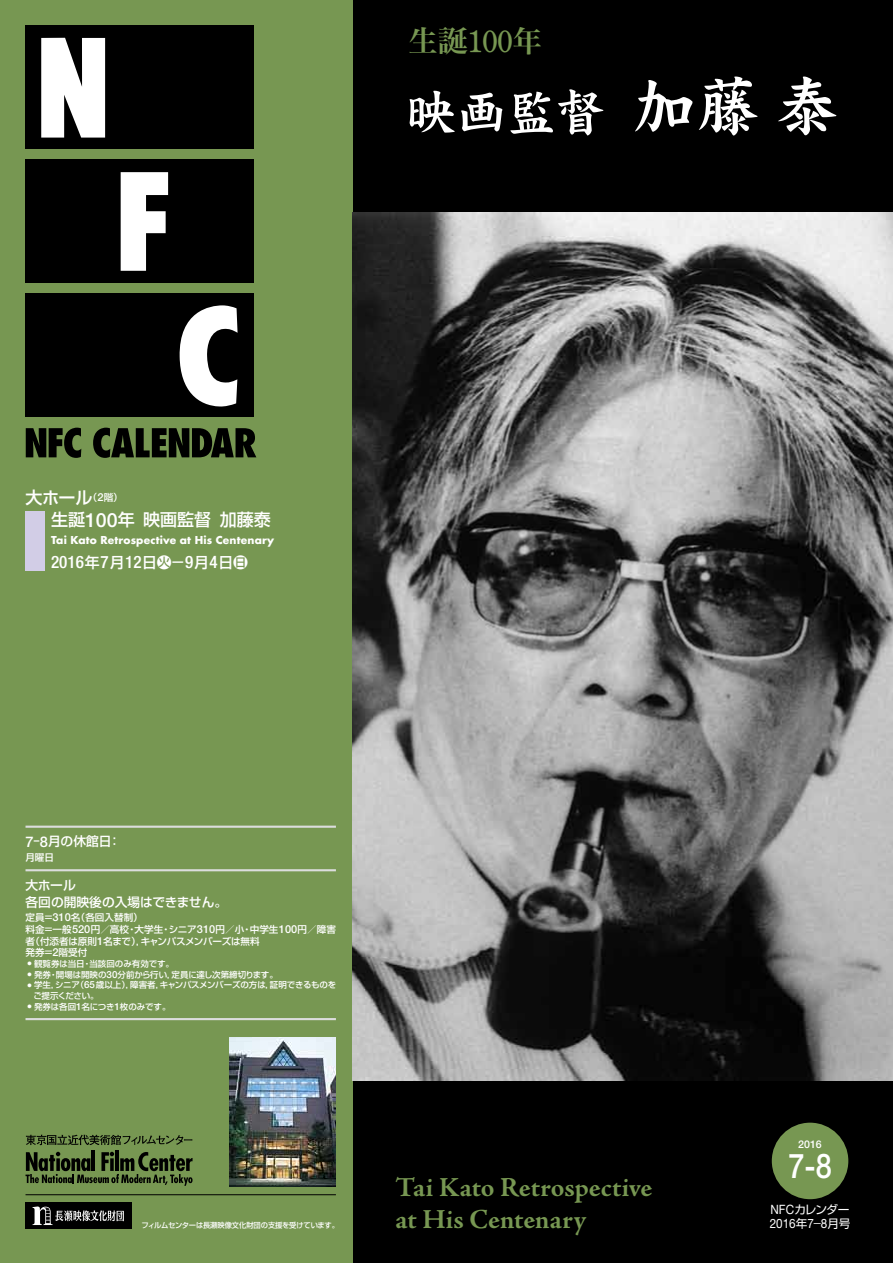
<style>
.page{position:relative;width:893px;height:1263px;background:#fff}
.page>*{position:absolute;margin:0;border:0;box-sizing:border-box;transform-origin:0 0}
.t1{font:500 34.05px "Helvetica Neue";color:#fff;scale:.85 1}
.t2{font:29.7px "Hira Min Pro W6";color:#779752}
.t3{font:700 27.6px/32px "Adobe Jenson Pro";color:#779752}
.t4{font:500 condensed 17.1px "Helvetica Neue";color:#fff}
.t5{font:500 16.95px/22.4px "Shin Go Pro";color:#fff}
.t6{font:12.9px "Helvetica Neue";color:#fff;scale:.91 1}
.t7{font:500 12.75px/17px "Shin Go Pro";color:#fff}
.t8{font:500 12.75px "Shin Go Pro";color:#fff;scale:.6 1}
.t9{font:11.7px "Shin Go Pro";letter-spacing:-.07em;color:#fff}
.t10{font:700 10.65px "Futura";letter-spacing:.015em;color:#fff}
.t11{font:500 10.65px "Helvetica Neue";color:#fff}
.t12{font:500 9.6px/11.7px "Shin Go Pro";color:#fff}
.t13{font:500 8.55px/10.6px "Shin Go Pro";letter-spacing:-.01em;color:#fff}
.t14{font:500 7.5px "Shin Go Pro";letter-spacing:-.025em;color:#fff}
.s1{font-family:"Yukari";font-weight:700}
.s2{font-family:"Helvetica Neue";font-size:19.5px}
.s3{font-family:"Shin Go Pro";font-stretch:normal;font-size:14.85px}
.s4{font-family:"Helvetica Neue";font-size:14.7px}
.s5{font-family:"Helvetica Neue";font-size:10.95px}
.s6{font-family:"Helvetica Neue";font-size:9.75px}
.s7{font-family:"Helvetica Neue";font-size:12.9px}
.s8{font-family:"Shin Go Pro";font-size:11.7px}
</style>
<div class="page">
<div style="left:353px;top:0;width:540px;height:1263px;background:#000"></div>
<div style="left:0;top:0;width:353px;height:1263px;background:#779752"></div>
<img style="left:230px;top:1037px;width:106px;height:149px">
<hr style="left:92px;top:1151px;width:3px;height:20px;background:#000">
<hr style="left:115px;top:1151px;width:4px;height:20px;background:#000">
<svg style="left:26px;top:1152px;width:167px;height:34px"></svg>
<svg style="left:26px;top:1135px;width:166px;height:10px"></svg>
<hr style="left:26px;top:1194px;width:310px;height:1px;background:#000">
<div style="left:26px;top:1203px;width:106px;height:26px;background:#000"></div>
<svg style="left:33px;top:1206px;width:91px;height:19px"></svg>
<img style="left:353px;top:213px;width:540px;height:867px">
<div style="left:772px;top:1123px;width:76px;height:76px;background:#779752;border-radius:50%"></div>
<div style="left:26px;top:26px;width:228px;height:123px;background:#000"></div>
<div style="left:26px;top:160px;width:228px;height:123px;background:#000"></div>
<div style="left:26px;top:294px;width:228px;height:123px;background:#000"></div>
<svg style="left:41px;top:38px;width:64px;height:100px;background:#dedede"></svg>
<svg style="left:121px;top:172px;width:47px;height:99px"></svg>
<svg style="left:179px;top:305px;width:59px;height:102px"></svg>
<svg style="left:26px;top:428px;width:55px;height:30px"></svg>
<svg style="left:93px;top:428px;width:163px;height:30px"></svg>
<div style="left:26px;top:511px;width:19px;height:60px;background:#d2cde6"></div>
<hr style="left:26px;top:826px;width:310px;height:2px;background:#dcdddd">
<hr style="left:26px;top:869px;width:310px;height:2px;background:#dcdddd">
<hr style="left:26px;top:1018px;width:310px;height:2px;background:#dcdddd">
<svg style="left:635px;top:80px;width:57px;height:52px"></svg>
<svg style="left:699px;top:77px;width:58px;height:59px"></svg>
<svg style="left:778px;top:77px;width:58px;height:58px"></svg>
<svg style="left:410px;top:91px;width:45px;height:42px"></svg>
<svg style="left:461px;top:93px;width:41px;height:38px"></svg>
<svg style="left:510px;top:89px;width:93px;height:47px"></svg>
<h2 class="t2" style="left:408px;top:14px;width:135px">生誕<span class="s1">100</span>年</h2>
<h3 class="t5" style="left:51px;top:484px;width:221px;text-indent:-26px">大ホール<sup>（</sup><sup>2</sup><sup>階）<br></sup>生誕<span class="s2">100</span>年映画監督加藤泰</h3>
<p class="t10" style="left:51px;top:533px;width:225px">Tai Kato Retrospective at His Centenary</p>
<h3 class="t4" style="left:51px;top:552px;width:199px">2016<span class="s3">年</span>7<span class="s3">月</span>12<span class="s3">日火－</span>9<span class="s3">月</span>4<span class="s3">日日</span></h3>
<h3 class="t8" style="left:26px;top:831px;width:160px"><span class="s4">7</span>－<span class="s4">8</span>月の休館日：</h3>
<p class="t12" style="left:26px;top:850px;width:30px">月曜日</p>
<h3 class="t7" style="left:26px;top:875px;width:203px">大ホール<br>各回の開映後の入場はできません。</h3>
<p class="t12" style="left:26px;top:910px;width:312px">定員＝<span class="s5">310</span>名（各回入替制）<br>料金＝一般<span class="s5">520</span>円／高校・大学生・シニア<span class="s5">310</span>円／小・中学生<span class="s5">100</span>円／障害者（付添者は原則<span class="s5">1</span>名まで），キャンパスメンバーズは無料<br>発券＝<span class="s5">2</span>階受付</p>
<p class="t13" style="left:28px;top:957px;width:148px"><sup>●</sup> 観覧券は当日・当該回のみ有効です。</p>
<p class="t13" style="left:28px;top:968px;width:252px"><sup>●</sup> 発券・開場は開映の<span class="s6">30</span>分前から行い，定員に達し次第締切ります。</p>
<p class="t13" style="left:34px;top:979px;width:304px;text-indent:-6px"><sup>●</sup> 学生，シニア（<span class="s6">65</span>歳以上），障害者，キャンパスメンバーズの方は，証明できるものをご提示ください。</p>
<p class="t13" style="left:28px;top:1000px;width:144px"><sup>●</sup> 発券は各回<span class="s6">1</span>名につき<span class="s6">1</span>枚のみです。</p>
<p class="t14" style="left:142px;top:1219px;width:199px">フィルムセンターは長瀬映像文化財団の支援を受けています。</p>
<h3 class="t3" style="left:395px;top:1172px;width:258px">Tai Kato Retrospective at His Centenary</h3>
<p class="t11" style="left:798px;top:1137px;width:25px">2016</p>
<h1 class="t1" style="left:788px;top:1146px;width:53px">7-8</h1>
<h3 class="t9" style="left:770px;top:1200px;width:81px"><span class="s7">NFC</span>カレンダー</h3>
<h3 class="t6" style="left:770px;top:1215px;width:90px">2016<span class="s8">年</span>7<span class="s8">―</span>8<span class="s8">月号</span></h3>
</div>
